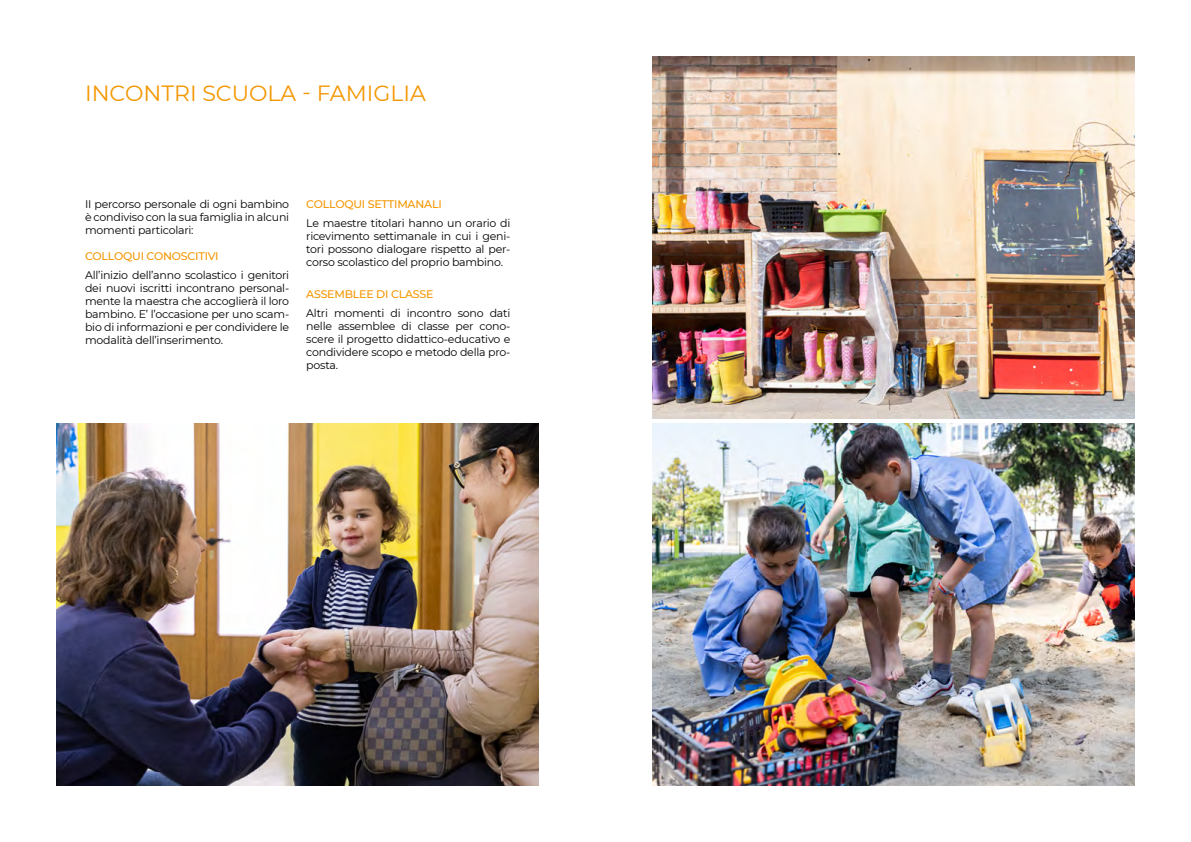
<style>
.page{position:relative;width:1191px;height:842px;background:#fff}
.page>*{position:absolute;margin:0;border:0;box-sizing:border-box;transform-origin:0 0}
.t1{font:22px "Montserrat";color:#f49600}
.t2{font:11px/13px "Montserrat";letter-spacing:-.02em;color:#000;text-align:justify}
.t3{font:500 11px "Montserrat";letter-spacing:-.02em;color:#f49600}
</style>
<div class="page">
<img style="left:57px;top:423px;width:482px;height:362px">
<img style="left:652px;top:57px;width:482px;height:362px">
<img style="left:652px;top:423px;width:482px;height:362px">
<h1 class="t1" style="left:85px;top:78px;width:342px">INCONTRI SCUOLA - FAMIGLIA</h1>
<p class="t2" style="left:85px;top:197px;width:206px">II percorso personale di ogni bambino è condiviso con la sua famiglia in alcuni momenti particolari:</p>
<p class="t3" style="left:85px;top:249px;width:135px">COLLOQUI CONOSCITIVI</p>
<p class="t2" style="left:85px;top:268px;width:206px">All’inizio dell’anno scolastico i genitori dei nuovi iscritti incontrano personal&shy;mente la maestra che accoglierà il loro bambino. E’ l’occasione per uno scam&shy;bio di informazioni e per condividere le modalità dell’inserimento.</p>
<p class="t3" style="left:306px;top:197px;width:137px">COLLOQUI SETTIMANALI</p>
<p class="t2" style="left:306px;top:216px;width:206px">Le maestre titolari hanno un orario di ricevimento settimanale in cui i geni&shy;tori possono dialogare rispetto al per&shy;corso scolastico del proprio bambino.</p>
<p class="t3" style="left:306px;top:287px;width:129px">ASSEMBLEE DI CLASSE</p>
<p class="t2" style="left:306px;top:306px;width:206px">Altri momenti di incontro sono dati nelle assemblee di classe per cono&shy;scere il progetto didattico-educativo e condividere scopo e metodo della pro&shy;posta.</p>
</div>
